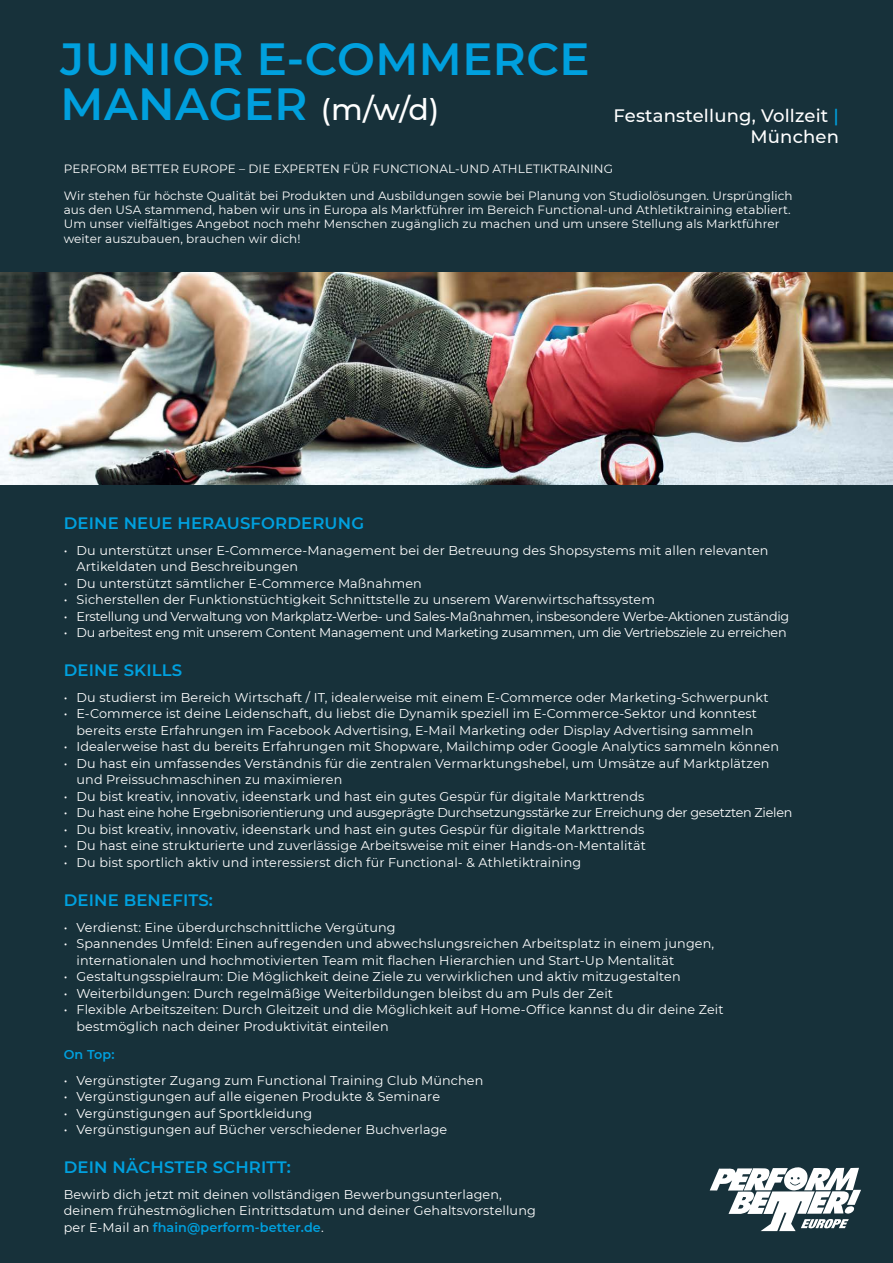
<style>
.page{position:relative;width:893px;height:1263px;background:#17313a}
.page>*{position:absolute;margin:0;border:0;box-sizing:border-box;transform-origin:0 0}
.t1{font:600 45px/45px "Montserrat";letter-spacing:.01em;color:#00a0de}
.t2{font:500 18px/21.6px "Montserrat";letter-spacing:.01em;color:#fff;text-align:right}
.t3{font:600 16.5px "Montserrat";letter-spacing:.01em;color:#00a0de}
.t4{font:12.75px/16.5px "Montserrat";letter-spacing:.01em;color:#fff}
.t5{font:12.75px "Montserrat";letter-spacing:-.02em;color:#fff}
.t6{font:600 12.75px "Montserrat";color:#00a0de}
.t7{font:12px/14.4px "Montserrat";letter-spacing:.01em;color:#fff}
.s1{font-weight:500;font-size:30px;color:#fff}
.s2{color:#00a0de}
.s3{font-weight:600;color:#00a0de}
</style>
<div class="page">
<img style="left:0;top:272px;width:893px;height:213px">
<svg style="left:710px;top:1167px;width:151px;height:64px"></svg>
<h1 class="t1" style="left:61px;top:35px;width:531px">JUNIOR E-COMMERCE<br>MANAGER <span class="s1">(m/w/d)</span></h1>
<h2 class="t2" style="left:613px;top:104px;width:227px">Festanstellung, Vollzeit <span class="s2">|<br></span>München</h2>
<p class="t7" style="left:64px;top:155px;width:730px;line-height:26.4px">PERFORM BETTER EUROPE – DIE EXPERTEN FÜR FUNCTIONAL-UND ATHLETIKTRAINING<br>Wir stehen für höchste Qualität bei Produkten und Ausbildungen sowie bei Planung von Studiolösungen. Ursprünglich</p>
<p class="t7" style="left:64px;top:202px;width:728px">aus den USA stammend, haben wir uns in Europa als Marktführer im Bereich Functional-und Athletiktraining etabliert.<br>Um unser vielfältiges Angebot noch mehr Menschen zugänglich zu machen und um unsere Stellung als Marktführer weiter auszubauen, brauchen wir dich!</p>
<p class="t3" style="left:64px;top:512px;width:302px">DEINE NEUE HERAUSFORDERUNG</p>
<p class="t4" style="left:77px;top:542px;width:693px;text-indent:-13px">• Du unterstützt unser E-Commerce-Management bei der Betreuung des Shopsystems mit allen relevanten<br>Artikeldaten und Beschreibungen</p>
<p class="t4" style="left:64px;top:575px;width:360px">• Du unterstützt sämtlicher E-Commerce Maßnahmen</p>
<p class="t4" style="left:64px;top:591px;width:593px">• Sicherstellen der Funktionstüchtigkeit Schnittstelle zu unserem Warenwirtschaftssystem</p>
<p class="t5" style="left:64px;top:608px;width:727px">• Erstellung und Verwaltung von Markplatz-Werbe- und Sales-Maßnahmen, insbesondere Werbe-Aktionen zuständig</p>
<p class="t5" style="left:64px;top:624px;width:724px">• Du arbeitest eng mit unserem Content Management und Marketing zusammen, um die Vertriebsziele zu erreichen</p>
<p class="t3" style="left:64px;top:659px;width:120px">DEINE SKILLS</p>
<p class="t4" style="left:64px;top:689px;width:706px">• Du studierst im Bereich Wirtschaft / IT, idealerweise mit einem E-Commerce oder Marketing-Schwerpunkt</p>
<p class="t4" style="left:64px;top:705px;width:695px;text-align:right">• E-Commerce ist deine Leidenschaft, du liebst die Dynamik speziell im E-Commerce-Sektor und konntest bereits erste Erfahrungen im Facebook Advertising, E-Mail Marketing oder Display Advertising sammeln</p>
<p class="t4" style="left:64px;top:738px;width:717px">• Idealerweise hast du bereits Erfahrungen mit Shopware, Mailchimp oder Google Analytics sammeln können</p>
<p class="t4" style="left:77px;top:755px;width:694px;text-indent:-13px">• Du hast ein umfassendes Verständnis für die zentralen Vermarktungshebel, um Umsätze auf Marktplätzen und Preissuchmaschinen zu maximieren</p>
<p class="t4" style="left:64px;top:788px;width:582px">• Du bist kreativ, innovativ, ideenstark und hast ein gutes Gespür für digitale Markttrends</p>
<p class="t5" style="left:64px;top:804px;width:730px">• Du hast eine hohe Ergebnisorientierung und ausgeprägte Durchsetzungsstärke zur Erreichung der gesetzten Zielen</p>
<p class="t4" style="left:64px;top:821px;width:582px">• Du bist kreativ, innovativ, ideenstark und hast ein gutes Gespür für digitale Markttrends</p>
<p class="t4" style="left:64px;top:837px;width:584px">• Du hast eine strukturierte und zuverlässige Arbeitsweise mit einer Hands-on-Mentalität</p>
<p class="t4" style="left:64px;top:854px;width:519px">• Du bist sportlich aktiv und interessierst dich für Functional- &amp; Athletiktraining</p>
<p class="t3" style="left:64px;top:888px;width:151px">DEINE BENEFITS:</p>
<p class="t4" style="left:64px;top:918px;width:333px">• Verdienst: Eine überdurchschnittliche Vergütung</p>
<p class="t4" style="left:77px;top:935px;width:639px;text-indent:-13px">• Spannendes Umfeld: Einen aufregenden und abwechslungsreichen Arbeitsplatz in einem jungen, internationalen und hochmotivierten Team mit flachen Hierarchien und Start-Up Mentalität</p>
<p class="t4" style="left:64px;top:968px;width:618px">• Gestaltungsspielraum: Die Möglichkeit deine Ziele zu verwirklichen und aktiv mitzugestalten</p>
<p class="t4" style="left:64px;top:984px;width:551px">• Weiterbildungen: Durch regelmäßige Weiterbildungen bleibst du am Puls der Zeit</p>
<p class="t4" style="left:77px;top:1001px;width:649px;text-indent:-13px">• Flexible Arbeitszeiten: Durch Gleitzeit und die Möglichkeit auf Home-Office kannst du dir deine Zeit bestmöglich nach deiner Produktivität einteilen</p>
<p class="t6" style="left:64px;top:1045px;width:52px">On Top:</p>
<p class="t4" style="left:64px;top:1071px;width:421px">• Vergünstigter Zugang zum Functional Training Club München</p>
<p class="t4" style="left:64px;top:1088px;width:378px">• Vergünstigungen auf alle eigenen Produkte &amp; Seminare</p>
<p class="t4" style="left:64px;top:1104px;width:250px">• Vergünstigungen auf Sportkleidung</p>
<p class="t4" style="left:64px;top:1121px;width:385px">• Vergünstigungen auf Bücher verschiedener Buchverlage</p>
<p class="t3" style="left:64px;top:1155px;width:229px">DEIN NÄCHSTER SCHRITT:</p>
<p class="t4" style="left:64px;top:1185px;width:474px">Bewirb dich jetzt mit deinen vollständigen Bewerbungsunterlagen, deinem frühestmöglichen Eintrittsdatum und deiner Gehaltsvorstellung per E-Mail an <span class="s3">fhain@perform-better.de</span>.</p>
</div>
